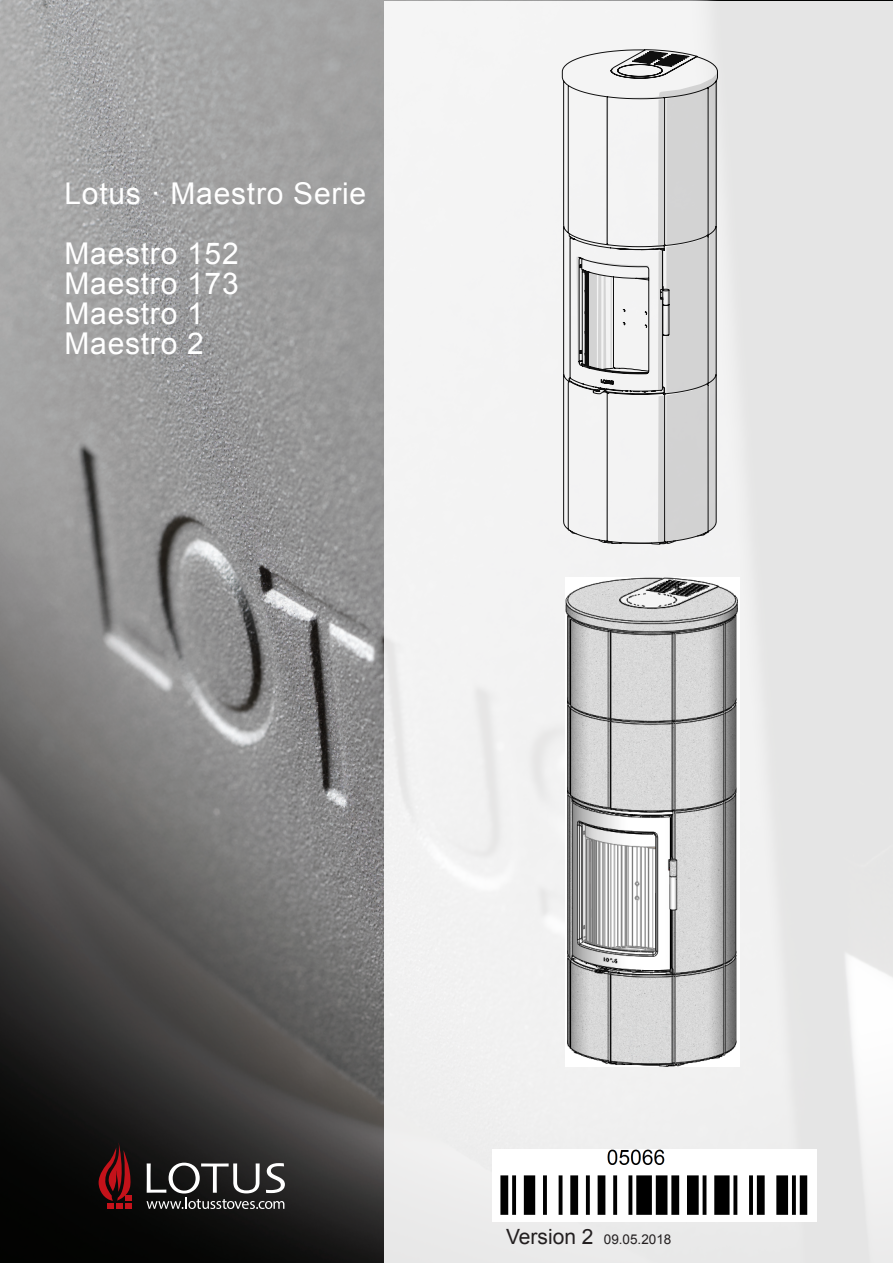
<style>
.page{position:relative;width:893px;height:1263px;background:#fff}
.page>*{position:absolute;margin:0;border:0;box-sizing:border-box;transform-origin:0 0}
.t1{font:30px "Arial";letter-spacing:.025em;color:#fff}
.t2{font:21px "Arial";color:#231f20}
.t3{font:13.5px "Arial";color:#231f20}
</style>
<div class="page">
<img style="left:0;top:0;width:893px;height:1263px">
<div style="left:384px;top:2px;width:509px;height:1261px;background:#f0f0f0"></div>
<svg style="left:562px;top:49px;width:156px;height:495px"></svg>
<svg style="left:99px;top:1142px;width:33px;height:67px;background:#5a0e11"></svg>
<svg style="left:147px;top:1163px;width:138px;height:46px"></svg>
<img style="left:492px;top:1149px;width:325px;height:73px">
<img style="left:566px;top:577px;width:174px;height:490px">
<p class="t1" style="left:64px;top:173px;width:303px">Lotus · Maestro Serie</p>
<p class="t1" style="left:64px;top:233px;width:176px">Maestro 152</p>
<p class="t1" style="left:64px;top:263px;width:176px">Maestro 173</p>
<p class="t1" style="left:64px;top:293px;width:141px">Maestro 1</p>
<p class="t1" style="left:64px;top:323px;width:141px">Maestro 2</p>
<p class="t2" style="left:506px;top:1223px;width:89px">Version 2</p>
<p class="t3" style="left:604px;top:1230px;width:69px">09.05.2018</p>
</div>
